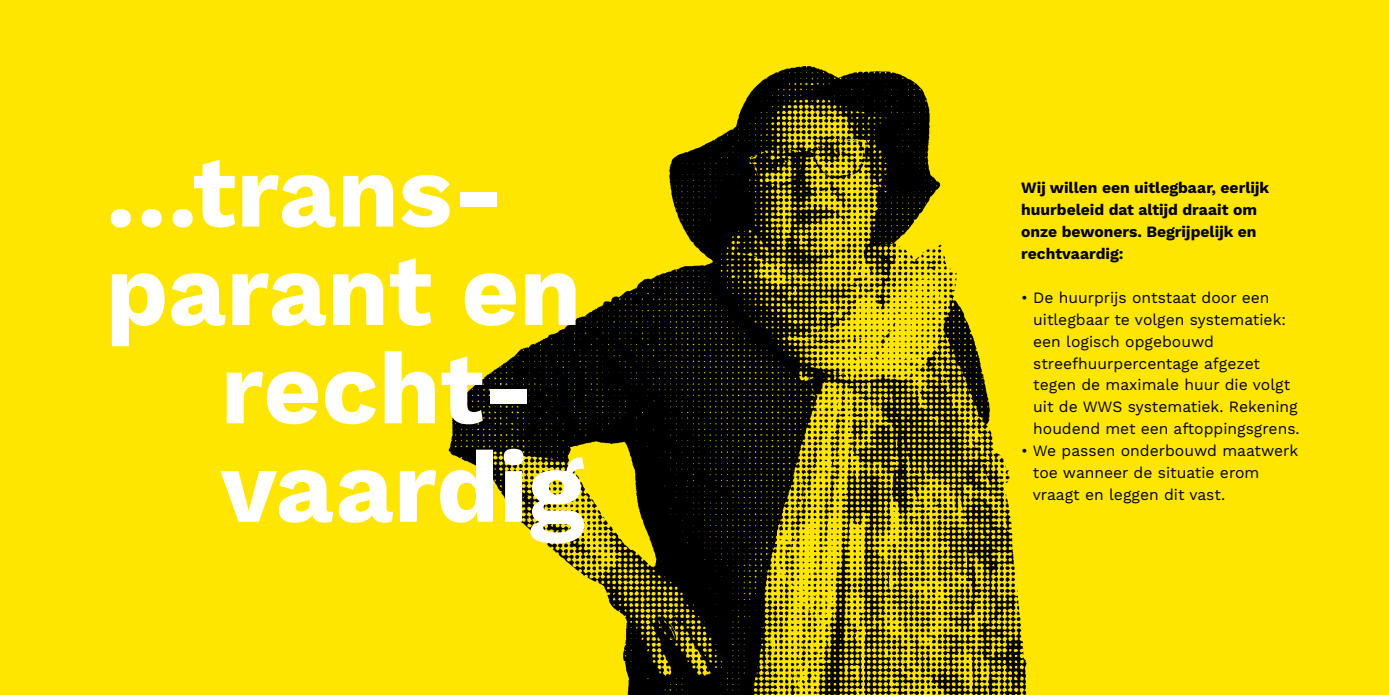
<style>
.page{position:relative;width:1389px;height:695px;background:#fff}
.page>*{position:absolute;margin:0;border:0;box-sizing:border-box;transform-origin:0 0}
.t1{font:700 101.15px/98.4px "Work Sans";color:#fff}
.t2{font:15.75px/21.9px "Work Sans";color:#000}
.t3{font:700 15.75px/21.9px "Work Sans";color:#000}
</style>
<div class="page">
<div style="left:0;top:0;width:1389px;height:694px;background:#ffe600"></div>
<img style="left:448px;top:66px;width:579px;height:628px">
<h1 class="t1" style="left:106px;top:148px;width:477px">…trans&shy;parant en</h1>
<h1 class="t1" style="left:221px;top:345px;width:366px">recht&shy;vaardig</h1>
<p class="t3" style="left:1021px;top:178px;width:250px">Wij willen een uitlegbaar, eerlijk huurbeleid dat altijd draait om onze bewoners. Begrijpelijk en rechtvaardig:</p>
<p class="t2" style="left:1033px;top:287px;width:268px;text-indent:-12px">• De huurprijs ontstaat door een uitlegbaar te volgen systematiek: een logisch opgebouwd streefhuurpercentage afgezet tegen de maximale huur die volgt uit de WWS systematiek. Rekening houdend met een aftoppingsgrens.</p>
<p class="t2" style="left:1033px;top:440px;width:267px;text-indent:-12px">• We passen onderbouwd maatwerk toe wanneer de situatie erom vraagt en leggen dit vast.</p>
</div>
